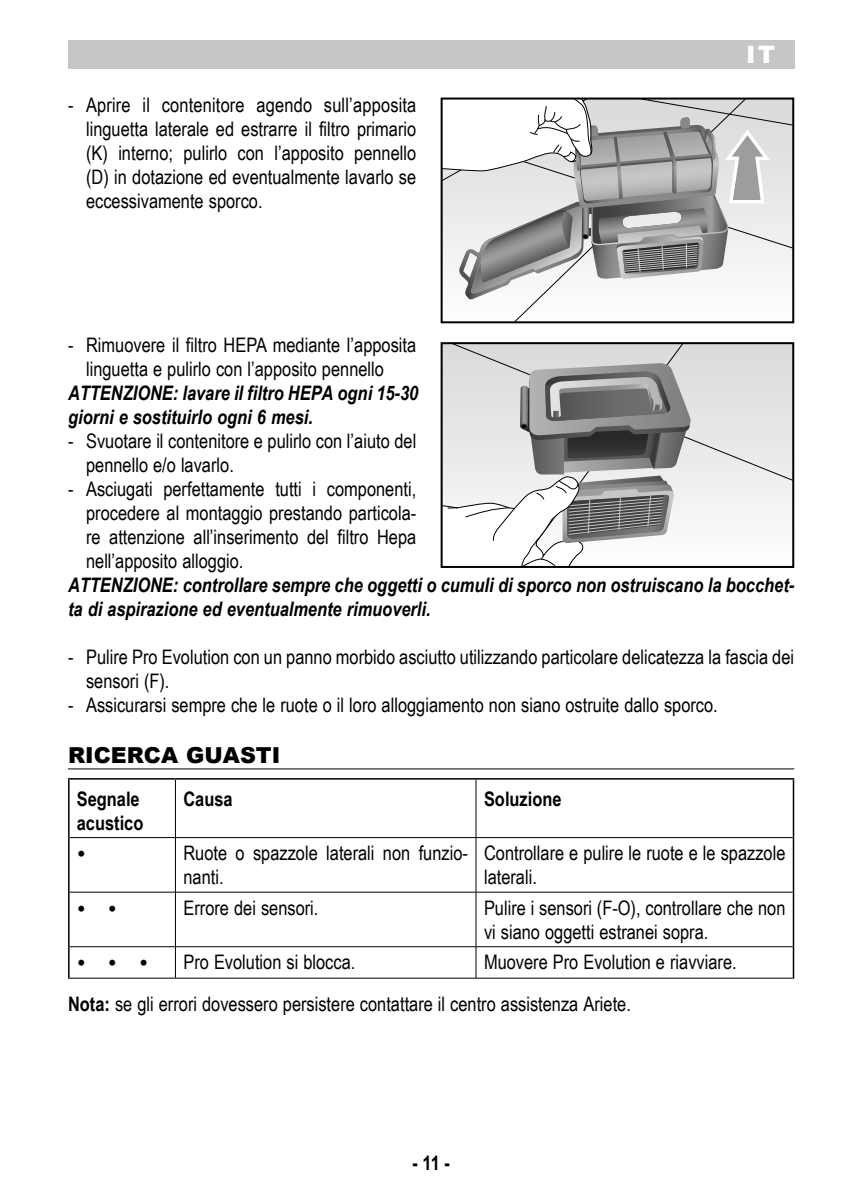
<style>
.page{position:relative;width:851px;height:1191px;background:#fff}
.page>*{position:absolute;margin:0;border:0;box-sizing:border-box;transform-origin:0 0}
.t1{font:900 24px "Arial";color:#fff}
.t2{font:900 22px "Arial";color:#000}
.t3{font:20px/24px "Arial Narrow";color:#000}
.t4{font:italic 700 20px/24px "Arial Narrow";color:#000}
.t5{font:700 20px/24px "Arial Narrow";color:#000}
.t6{font:20px "Wingdings";color:#000}
.s1{font-weight:700}
</style>
<div class="page">
<div style="left:68px;top:40px;width:726px;height:29px;background:#c5c6c8"></div>
<hr style="left:68px;top:768px;width:726px;height:1px;background:#000">
<hr style="left:68px;top:778px;width:107px;height:1px;background:#000">
<hr style="left:68px;top:779px;width:2px;height:58px;background:#000">
<hr style="left:175px;top:778px;width:301px;height:1px;background:#000">
<hr style="left:476px;top:778px;width:318px;height:1px;background:#000">
<hr style="left:792px;top:779px;width:2px;height:58px;background:#000">
<hr style="left:68px;top:837px;width:2px;height:55px;background:#000">
<hr style="left:792px;top:837px;width:2px;height:55px;background:#000">
<hr style="left:68px;top:892px;width:2px;height:54px;background:#000">
<hr style="left:792px;top:892px;width:2px;height:54px;background:#000">
<hr style="left:68px;top:946px;width:2px;height:32px;background:#000">
<hr style="left:792px;top:946px;width:2px;height:32px;background:#000">
<hr style="left:175px;top:779px;width:1px;height:58px;background:#000">
<hr style="left:475px;top:779px;width:1px;height:58px;background:#000">
<hr style="left:70px;top:837px;width:105px;height:1px;background:#000">
<hr style="left:175px;top:837px;width:301px;height:1px;background:#000">
<hr style="left:175px;top:838px;width:1px;height:54px;background:#000">
<hr style="left:476px;top:837px;width:316px;height:1px;background:#000">
<hr style="left:475px;top:838px;width:1px;height:54px;background:#000">
<hr style="left:70px;top:891px;width:105px;height:1px;background:#000">
<hr style="left:175px;top:891px;width:301px;height:1px;background:#000">
<hr style="left:175px;top:892px;width:1px;height:54px;background:#000">
<hr style="left:476px;top:891px;width:316px;height:1px;background:#000">
<hr style="left:475px;top:892px;width:1px;height:54px;background:#000">
<hr style="left:70px;top:946px;width:105px;height:1px;background:#000">
<hr style="left:175px;top:946px;width:301px;height:1px;background:#000">
<hr style="left:175px;top:947px;width:1px;height:31px;background:#000">
<hr style="left:476px;top:946px;width:316px;height:1px;background:#000">
<hr style="left:475px;top:947px;width:1px;height:31px;background:#000">
<hr style="left:68px;top:977px;width:107px;height:1px;background:#000">
<hr style="left:175px;top:977px;width:301px;height:1px;background:#000">
<hr style="left:476px;top:977px;width:318px;height:1px;background:#000">
<div style="left:441px;top:343px;width:352px;height:224px;background:#f6f6f7"></div>
<svg style="left:693px;top:345px;width:98px;height:136px"></svg>
<svg style="left:443px;top:345px;width:250px;height:220px"></svg>
<div style="left:440px;top:342px;width:354px;height:226px;border:2px solid #000"></div>
<svg style="left:443px;top:101px;width:348px;height:199px"></svg>
<div style="left:440px;top:98px;width:354px;height:225px;border:2px solid #000"></div>
<p class="t3" style="left:86px;top:92px;width:332px;text-align:justify;text-indent:-18px">- Aprire il contenitore agendo sull’apposita linguetta laterale ed estrarre il filtro primario (K) interno; pulirlo con l’apposito pennello (D) in dotazione ed eventualmente lavarlo se eccessivamente sporco.</p>
<p class="t1" style="left:746px;top:37px;width:31px">IT</p>
<p class="t3" style="left:86px;top:332px;width:331px;text-indent:-18px">- Rimuovere il filtro HEPA mediante l’apposita linguetta e pulirlo con l’apposito pennello</p>
<p class="t4" style="left:68px;top:380px;width:351px">ATTENZIONE: lavare il filtro HEPA ogni 15-30 giorni e sostituirlo ogni 6 mesi.</p>
<p class="t3" style="left:86px;top:428px;width:331px;text-indent:-18px">- Svuotare il contenitore e pulirlo con l’aiuto del pennello e/o lavarlo.</p>
<p class="t3" style="left:86px;top:476px;width:331px;text-align:justify;text-indent:-18px">- Asciugati perfettamente tutti i componenti, procedere al montaggio prestando particola&shy;re attenzione all’inserimento del filtro Hepa nell’apposito alloggio.</p>
<p class="t4" style="left:68px;top:572px;width:727px">ATTENZIONE: controllare sempre che oggetti o cumuli di sporco non ostruiscano la bocchet&shy;ta di aspirazione ed eventualmente rimuoverli.</p>
<p class="t3" style="left:86px;top:644px;width:709px;text-indent:-18px">- Pulire Pro Evolution con un panno morbido asciutto utilizzando particolare delicatezza la fascia dei sensori (F).</p>
<p class="t3" style="left:68px;top:692px;width:651px">- Assicurarsi sempre che le ruote o il loro alloggiamento non siano ostruite dallo sporco.</p>
<p class="t2" style="left:68px;top:739px;width:214px">RICERCA GUASTI</p>
<p class="t5" style="left:77px;top:785px;width:68px">Segnale acustico</p>
<p class="t5" style="left:183px;top:785px;width:51px">Causa</p>
<p class="t5" style="left:484px;top:785px;width:79px">Soluzione</p>
<p class="t6" style="left:77px;top:843px;width:11px">•</p>
<p class="t3" style="left:183px;top:840px;width:286px">Ruote o spazzole laterali non funzio&shy;nanti.</p>
<p class="t3" style="left:484px;top:840px;width:303px">Controllare e pulire le ruote e le spazzole laterali.</p>
<p class="t3" style="left:183px;top:895px;width:136px">Errore dei sensori.</p>
<p class="t3" style="left:484px;top:895px;width:303px">Pulire i sensori (F-O), controllare che non vi siano oggetti estranei sopra.</p>
<p class="t6" style="left:77px;top:952px;width:73px">• • •</p>
<p class="t3" style="left:183px;top:949px;width:173px">Pro Evolution si blocca.</p>
<p class="t3" style="left:68px;top:940px;width:670px;line-height:42px;text-indent:416px">Muovere Pro Evolution e riavviare.<br><span class="s1">Nota:</span> se gli errori dovessero persistere contattare il centro assistenza Ariete.</p>
<p class="t5" style="left:412px;top:1150px;width:39px">- 11 -</p>
</div>
